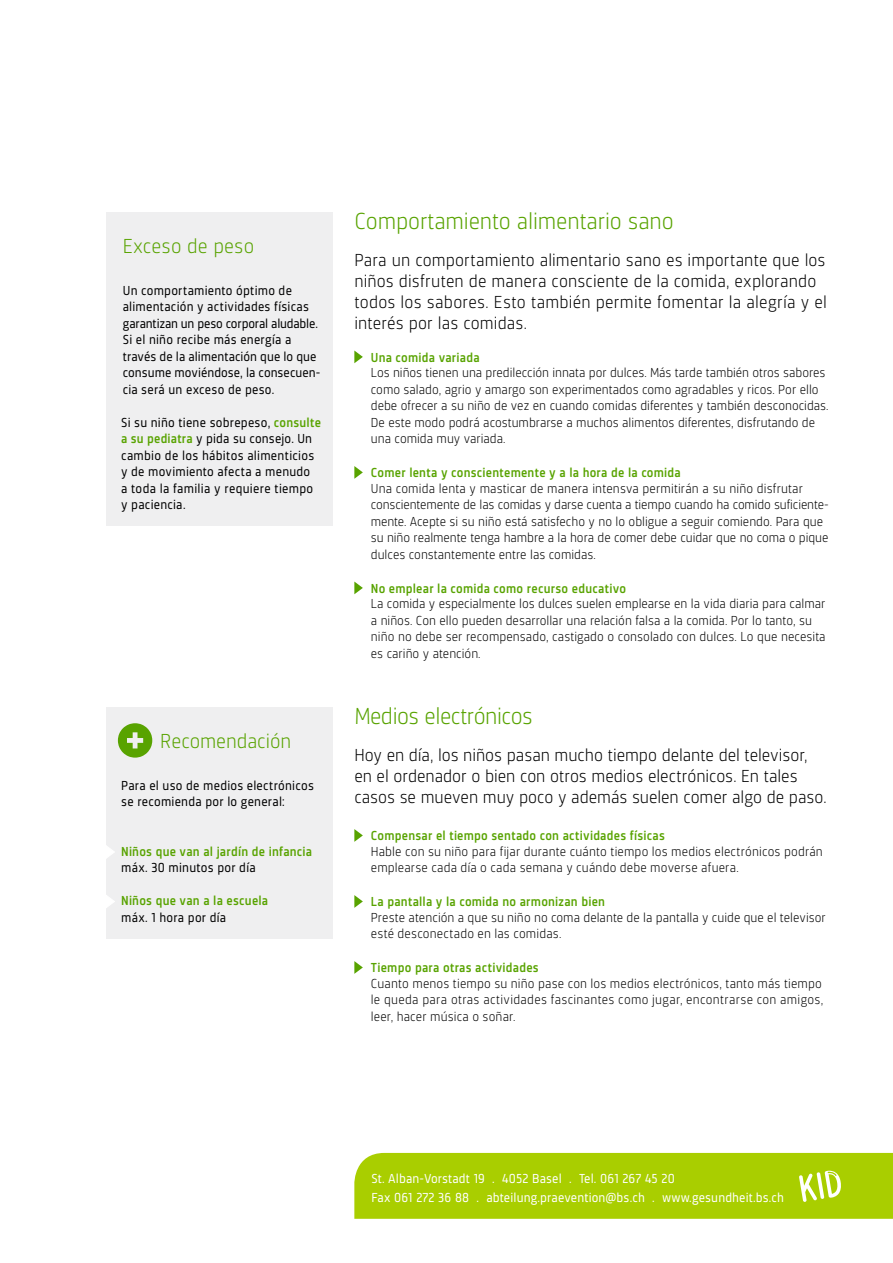
<style>
.page{position:relative;width:893px;height:1263px;background:#fff}
.page>*{position:absolute;margin:0;border:0;box-sizing:border-box;transform-origin:0 0}
.t1{font:300 24px "Sinews Sans Pro";letter-spacing:-.005em;color:#58a300}
.t2{font:300 21px "Sinews Sans Pro";letter-spacing:-.005em;color:#58a300}
.t3{font:300 18px/21px "Sinews Sans Pro";letter-spacing:.005em;color:#000}
.t4{font:300 13.5px/16.5px "Sinews Sans Pro";color:#000}
.t5{font:13.5px/16.5px "Sinews Sans Pro";letter-spacing:.015em;color:#000}
.t6{font:500 13.5px "Sinews Sans Pro";letter-spacing:.015em;color:#58a300}
.t7{font:13.5px/18.8px "Sinews Sans Pro";letter-spacing:.01em;color:#fff}
.s1{font-weight:500;color:#58a300}
</style>
<div class="page">
<div style="left:354px;top:1153px;width:539px;height:66px;background:#a9ce00"></div>
<div style="left:106px;top:707px;width:227px;height:231px;background:#efeff0"></div>
<svg style="left:118px;top:723px;width:34px;height:35px"></svg>
<svg style="left:106px;top:845px;width:8px;height:14px"></svg>
<svg style="left:106px;top:895px;width:9px;height:13px"></svg>
<svg style="left:354px;top:350px;width:9px;height:13px"></svg>
<svg style="left:354px;top:466px;width:9px;height:13px"></svg>
<svg style="left:354px;top:581px;width:9px;height:13px"></svg>
<svg style="left:354px;top:829px;width:9px;height:13px"></svg>
<svg style="left:354px;top:895px;width:9px;height:13px"></svg>
<svg style="left:354px;top:961px;width:9px;height:13px"></svg>
<div style="left:106px;top:213px;width:227px;height:313px;background:#efeff0"></div>
<h2 class="t2" style="left:123px;top:235px;width:133px">Exceso de peso</h2>
<p class="t5" style="left:123px;top:282px;width:199px">Un comportamiento óptimo de alimentación y actividades físicas garantizan un peso corporal aludable.<br>Si el niño recibe más energía a través de la alimentación que lo que consume moviéndose, la consecuen&shy;cia será un exceso de peso.</p>
<p class="t5" style="left:121px;top:414px;width:201px">Si su niño tiene sobrepeso, <span class="s1">consulte a su pediatra</span> y pida su consejo. Un cambio de los hábitos alimenticios y de movimiento afecta a menudo<br>a toda la familia y requiere tiempo y paciencia.</p>
<h2 class="t2" style="left:160px;top:729px;width:132px">Recomendación</h2>
<p class="t5" style="left:121px;top:777px;width:194px">Para el uso de medios electrónicos se recomienda por lo general:</p>
<p class="t6" style="left:121px;top:844px;width:192px">Niños que van al jardín de infancia</p>
<p class="t5" style="left:121px;top:860px;width:136px">máx. 30 minutos por día</p>
<p class="t6" style="left:121px;top:893px;width:149px">Niños que van a la escuela</p>
<p class="t5" style="left:121px;top:909px;width:107px">máx. 1 hora por día</p>
<h1 class="t1" style="left:354px;top:208px;width:321px">Comportamiento alimentario sano</h1>
<h3 class="t3" style="left:354px;top:250px;width:474px">Para un comportamiento alimentario sano es importante que los niños disfruten de manera consciente de la comida, explorando todos los sabores. Esto también permite fomentar la alegría y el interés por las comidas.</h3>
<p class="t6" style="left:371px;top:350px;width:110px">Una comida variada</p>
<p class="t4" style="left:371px;top:365px;width:459px">Los niños tienen una predilección innata por dulces. Más tarde también otros sabores como salado, agrio y amargo son experimentados como agradables y ricos. Por ello debe ofrecer a su niño de vez en cuando comidas diferentes y también desconocidas.<br>De este modo podrá acostumbrarse a muchos alimentos diferentes, disfrutando de una comida muy variada.</p>
<p class="t6" style="left:371px;top:465px;width:311px">Comer lenta y conscientemente y a la hora de la comida</p>
<p class="t4" style="left:371px;top:480px;width:459px">Una comida lenta y masticar de manera intensva permitirán a su niño disfrutar conscientemente de las comidas y darse cuenta a tiempo cuando ha comido suficiente&shy;mente. Acepte si su niño está satisfecho y no lo obligue a seguir comiendo. Para que su niño realmente tenga hambre a la hora de comer debe cuidar que no coma o pique dulces constantemente entre las comidas.</p>
<p class="t6" style="left:371px;top:581px;width:257px">No emplear la comida como recurso educativo</p>
<p class="t4" style="left:371px;top:596px;width:456px">La comida y especialmente los dulces suelen emplearse en la vida diaria para calmar a niños. Con ello pueden desarrollar una relación falsa a la comida. Por lo tanto, su niño no debe ser recompensado, castigado o consolado con dulces. Lo que necesita es cariño y atención.</p>
<h1 class="t1" style="left:354px;top:703px;width:180px">Medios electrónicos</h1>
<h3 class="t3" style="left:354px;top:745px;width:474px">Hoy en día, los niños pasan mucho tiempo delante del televisor, en el ordenador o bien con otros medios electrónicos. En tales casos se mueven muy poco y además suelen comer algo de paso.</h3>
<p class="t6" style="left:371px;top:828px;width:296px">Compensar el tiempo sentado con actividades físicas</p>
<p class="t4" style="left:371px;top:843px;width:454px">Hable con su niño para fijar durante cuánto tiempo los medios electrónicos podrán emplearse cada día o cada semana y cuándo debe moverse afuera.</p>
<p class="t6" style="left:371px;top:894px;width:236px">La pantalla y la comida no armonizan bien</p>
<p class="t4" style="left:371px;top:909px;width:457px">Preste atención a que su niño no coma delante de la pantalla y cuide que el televisor esté desconectado en las comidas.</p>
<p class="t6" style="left:371px;top:960px;width:169px">Tiempo para otras actividades</p>
<p class="t4" style="left:371px;top:975px;width:454px;text-align:justify">Cuanto menos tiempo su niño pase con los medios electrónicos, tanto más tiempo le queda para otras actividades fascinantes como jugar, encontrarse con amigos, leer, hacer música o soñar.</p>
<p class="t7" style="left:371px;top:1169px;width:414px">St. Alban-Vorstadt 19 . 4052 Basel . Tel. 061 267 45 20<br>Fax 061 272 36 88 . abteilung.praevention@bs.ch . www.gesundheit.bs.ch</p>
</div>
